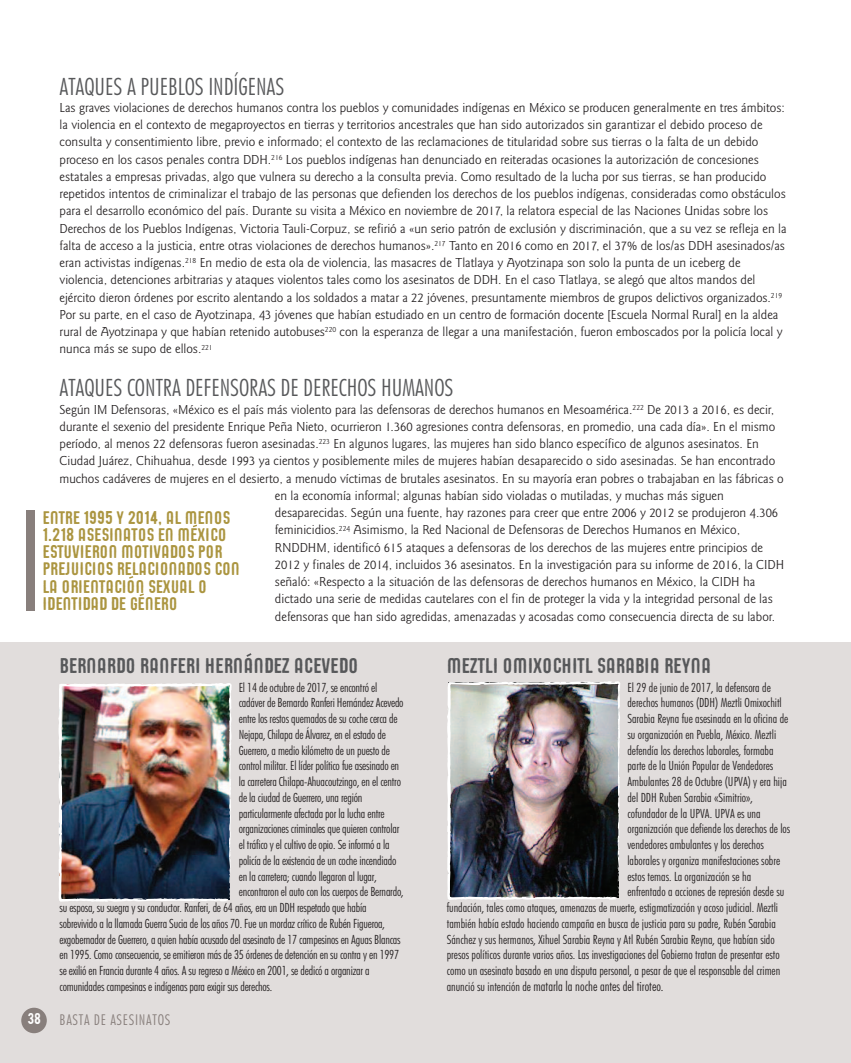
<style>
.page{position:relative;width:851px;height:1063px;background:#fff}
.page>*{position:absolute;margin:0;border:0;box-sizing:border-box;transform-origin:0 0}
.t1{font:300 condensed 24px "Futura BT";color:#57585a}
.t2{font:21px "Stout Rough";color:#57585a}
.t3{font:18px/17.2px "Stout Rough";color:#ab9540}
.t4{font:300 condensed 15px "Futura BT";letter-spacing:.05em;color:#887f7c}
.t5{font:13.5px/17.2px "Goudy Sans";color:#231f20}
.t6{font:300 condensed 13.5px "Futura BT";color:#231f20}
.t7{font:300 condensed 12.75px "Futura BT";letter-spacing:-.015em;color:#231f20}
.s1{font-size:12.75px}
.s2{font-family:"Stout Rough";font-weight:400;font-stretch:normal;color:#fff}
</style>
<div class="page">
<div style="left:27px;top:510px;width:8px;height:101px;background:#887f7c"></div>
<div style="left:0;top:642px;width:850px;height:421px;background:#e1dddc"></div>
<img style="left:58px;top:683px;width:174px;height:219px">
<svg style="left:229px;top:809px;width:3px;height:5px"></svg>
<svg style="left:229px;top:710px;width:3px;height:6px"></svg>
<svg style="left:228px;top:885px;width:2px;height:16px"></svg>
<svg style="left:229px;top:866px;width:2px;height:10px"></svg>
<svg style="left:229px;top:827px;width:3px;height:12px"></svg>
<img style="left:447px;top:681px;width:173px;height:219px">
<svg style="left:618px;top:708px;width:2px;height:6px"></svg>
<svg style="left:616px;top:884px;width:2px;height:15px"></svg>
<svg style="left:617px;top:864px;width:3px;height:10px"></svg>
<svg style="left:617px;top:825px;width:3px;height:12px"></svg>
<svg style="left:530px;top:682px;width:3px;height:4px"></svg>
<div style="left:21px;top:1008px;width:26px;height:25px;background:#887f7c;border-radius:50%"></div>
<svg style="left:246px;top:653px;width:5px;height:4px"></svg>
<h1 class="t1" style="left:60px;top:77px;width:226px">ATAQUES A PUEBLOS INDÍGENAS</h1>
<p class="t5" style="left:60px;top:100px;width:728px">Las graves violaciones de derechos humanos contra los pueblos y comunidades indígenas en México se producen generalmente en tres ámbitos: la violencia en el contexto de megaproyectos en tierras y territorios ancestrales que han sido autorizados sin garantizar el debido proceso de consulta y consentimiento libre, previo e informado; el contexto de las reclamaciones de titularidad sobre sus tierras o la falta de un debido proceso en los casos penales contra DDH.<sup>216</sup> Los pueblos indígenas han denunciado en reiteradas ocasiones la autorización de concesiones estatales a empresas privadas, algo que vulnera su derecho a la consulta previa. Como resultado de la lucha por sus tierras, se han producido repetidos intentos de criminalizar el trabajo de las personas que defienden los derechos de los pueblos indígenas, consideradas como obstáculos para el desarrollo económico del país. Durante su visita a México en noviembre de 2017, la relatora especial de las Naciones Unidas sobre los Derechos de los Pueblos Indígenas, Victoria Tauli-Corpuz, se refirió a «un serio patrón de exclusión y discriminación, que a su vez se refleja en la falta de acceso a la justicia, entre otras violaciones de derechos humanos».<sup>217</sup> Tanto en 2016 como en 2017, el 37% de los/as DDH asesinados/as eran activistas indígenas.<sup>218</sup> En medio de esta ola de violencia, las masacres de Tlatlaya y Ayotzinapa son solo la punta de un iceberg de violencia, detenciones arbitrarias y ataques violentos tales como los asesinatos de DDH. En el caso Tlatlaya, se alegó que altos mandos del ejército dieron órdenes por escrito alentando a los soldados a matar a 22 jóvenes, presuntamente miembros de grupos delictivos organizados.<sup>219<br></sup>Por su parte, en el caso de Ayotzinapa, 43 jóvenes que habían estudiado en un centro de formación docente [Escuela Normal Rural] en la aldea rural de Ayotzinapa y que habían retenido autobuses<sup>220</sup> con la esperanza de llegar a una manifestación, fueron emboscados por la policía local y nunca más se supo de ellos.<sup>221</sup></p>
<h1 class="t1" style="left:60px;top:378px;width:395px">ATAQUES CONTRA DEFENSORAS DE DERECHOS HUMANOS</h1>
<p class="t5" style="left:60px;top:402px;width:716px">Según IM Defensoras, «México es el país más violento para las defensoras de derechos humanos en Mesoamérica.<sup>222</sup> De 2013 a 2016, es decir,</p>
<p class="t5" style="left:60px;top:419px;width:717px">durante el sexenio del presidente Enrique Peña Nieto, ocurrieron 1.360 agresiones contra defensoras, en promedio, una cada día». En el mismo</p>
<p class="t5" style="left:60px;top:436px;width:700px">período, al menos 22 defensoras fueron asesinadas.<sup>223</sup> En algunos lugares, las mujeres han sido blanco específico de algunos asesinatos. En</p>
<p class="t5" style="left:60px;top:453px;width:717px">Ciudad Juárez, Chihuahua, desde 1993 ya cientos y posiblemente miles de mujeres habían desaparecido o sido asesinadas. Se han encontrado</p>
<p class="t5" style="left:60px;top:471px;width:725px">muchos cadáveres de mujeres en el desierto, a menudo víctimas de brutales asesinatos. En su mayoría eran pobres o trabajaban en las fábricas o</p>
<p class="t5" style="left:275px;top:488px;width:450px">en la economía informal; algunas habían sido violadas o mutiladas, y muchas más siguen</p>
<p class="t5" style="left:275px;top:505px;width:504px">desaparecidas. Según una fuente, hay razones para creer que entre 2006 y 2012 se produjeron 4.306</p>
<p class="t5" style="left:275px;top:522px;width:466px">feminicidios.<sup>224</sup> Asimismo, la Red Nacional de Defensoras de Derechos Humanos en México,</p>
<p class="t5" style="left:275px;top:540px;width:489px">RNDDHM, identificó 615 ataques a defensoras de los derechos de las mujeres entre principios de</p>
<p class="t5" style="left:275px;top:557px;width:510px">2012 y finales de 2014, incluidos 36 asesinatos. En la investigación para su informe de 2016, la CIDH</p>
<p class="t5" style="left:275px;top:574px;width:481px">señaló: «Respecto a la situación de las defensoras de derechos humanos en México, la CIDH ha</p>
<p class="t5" style="left:275px;top:591px;width:499px">dictado una serie de medidas cautelares con el fin de proteger la vida y la integridad personal de las</p>
<p class="t5" style="left:275px;top:609px;width:501px">defensoras que han sido agredidas, amenazadas y acosadas como consecuencia directa de su labor.</p>
<h2 class="t2" style="left:60px;top:655px;width:300px">BERNARDO RANFERI HERNANDEZ ACEVEDO</h2>
<p class="t7" style="left:239px;top:682px;width:140px">El 14 de octubre de 2017, se encontró el</p>
<p class="t7" style="left:239px;top:698px;width:166px">cadáver de Bernardo Ranferi Hernández Acevedo</p>
<p class="t7" style="left:239px;top:714px;width:160px">entre los restos quemados de su coche cerca de</p>
<p class="t7" style="left:239px;top:729px;width:149px">Nejapa, Chilapa de Álvarez, en el estado de</p>
<p class="t7" style="left:239px;top:745px;width:153px">Guerrero, a medio kilómetro de un puesto de</p>
<p class="t7" style="left:239px;top:761px;width:162px">control militar. El líder político fue asesinado en</p>
<p class="t7" style="left:239px;top:777px;width:164px">la carretera Chilapa-Ahuacoutzingo, en el centro</p>
<p class="t7" style="left:239px;top:792px;width:125px">de la ciudad de Guerrero, una región</p>
<p class="t7" style="left:239px;top:808px;width:147px">particularmente afectada por la lucha entre</p>
<p class="t7" style="left:239px;top:824px;width:162px">organizaciones criminales que quieren controlar</p>
<p class="t7" style="left:239px;top:840px;width:152px">el tráfico y el cultivo de opio. Se informó a la</p>
<p class="t7" style="left:239px;top:855px;width:159px">policía de la existencia de un coche incendiado</p>
<p class="t7" style="left:239px;top:871px;width:140px">en la carretera; cuando llegaron al lugar,</p>
<p class="t7" style="left:239px;top:887px;width:166px">encontraron el auto con los cuerpos de Bernardo,</p>
<p class="t7" style="left:60px;top:903px;width:308px">su esposa, su suegra y su conductor. Ranferi, de 64 años, era un DDH respetado que había</p>
<p class="t7" style="left:60px;top:918px;width:327px">sobrevivido a la llamada Guerra Sucia de los años 70. Fue un mordaz crítico de Rubén Figueroa,</p>
<p class="t7" style="left:60px;top:934px;width:342px">exgobernador de Guerrero, a quien había acusado del asesinato de 17 campesinos en Aguas Blancas</p>
<p class="t7" style="left:60px;top:950px;width:341px">en 1995. Como consecuencia, se emitieron más de 35 órdenes de detención en su contra y en 1997</p>
<p class="t7" style="left:60px;top:966px;width:311px">se exilió en Francia durante 4 años. A su regreso a México en 2001, se dedicó a organizar a</p>
<p class="t7" style="left:60px;top:981px;width:214px">comunidades campesinas e indígenas para exigir sus derechos.</p>
<h3 class="t3" style="left:43px;top:509px;width:199px">ENTRE 1995 Y 2014, AL MENOS<br>1.218 ASESINATOS EN MEXICO<br>ESTUVIERON MOTIVADOS POR<br>PREJUICIOS RELACIONADOS CON<br>LA ORIENTACION SEXUAL O<br>IDENTIDAD DE GENERO</h3>
<h2 class="t2" style="left:446px;top:655px;width:266px">MEZTLI OMIXOCHITL SARABIA REYNA</h2>
<p class="t7" style="left:627px;top:682px;width:145px">El 29 de junio de 2017, la defensora de</p>
<p class="t7" style="left:627px;top:698px;width:156px">derechos humanos (DDH) Meztli Omixochitl</p>
<p class="t7" style="left:627px;top:714px;width:162px">Sarabia Reyna fue asesinada en la oficina de</p>
<p class="t7" style="left:627px;top:729px;width:150px">su organización en Puebla, México. Meztli</p>
<p class="t7" style="left:627px;top:745px;width:148px">defendía los derechos laborales, formaba</p>
<p class="t7" style="left:627px;top:761px;width:147px">parte de la Unión Popular de Vendedores</p>
<p class="t7" style="left:627px;top:777px;width:161px">Ambulantes 28 de Octubre (UPVA) y era hija</p>
<p class="t7" style="left:627px;top:792px;width:127px">del DDH Ruben Sarabia «Simitrio»,</p>
<p class="t7" style="left:627px;top:808px;width:135px">cofundador de la UPVA. UPVA es una</p>
<p class="t7" style="left:627px;top:824px;width:164px">organización que defiende los derechos de los</p>
<p class="t7" style="left:627px;top:840px;width:138px">vendedores ambulantes y los derechos</p>
<p class="t7" style="left:627px;top:855px;width:154px">laborales y organiza manifestaciones sobre</p>
<p class="t7" style="left:627px;top:871px;width:125px">estos temas. La organización se ha</p>
<p class="t7" style="left:627px;top:887px;width:158px">enfrentado a acciones de represión desde su</p>
<p class="t7" style="left:446px;top:903px;width:333px">fundación, tales como ataques, amenazas de muerte, estigmatización y acoso judicial. Meztli</p>
<p class="t7" style="left:446px;top:918px;width:330px">también había estado haciendo campaña en busca de justicia para su padre, Rubén Sarabia</p>
<p class="t7" style="left:446px;top:934px;width:329px">Sánchez y sus hermanos, Xihuel Sarabia Reyna y Atl Rubén Sarabia Reyna, que habían sido</p>
<p class="t7" style="left:446px;top:950px;width:334px">presos políticos durante varios años. Las investigaciones del Gobierno tratan de presentar esto</p>
<p class="t7" style="left:446px;top:966px;width:335px">como un asesinato basado en una disputa personal, a pesar de que el responsable del crimen</p>
<p class="t6" style="left:446px;top:981px;width:218px"><span class="s1">anunció su intención de</span> matarla la noche antes del tiroteo.</p>
<p class="t4" style="left:27px;top:1014px;width:144px"><span class="s2">38</span> BASTA DE ASESINATOS</p>
</div>
